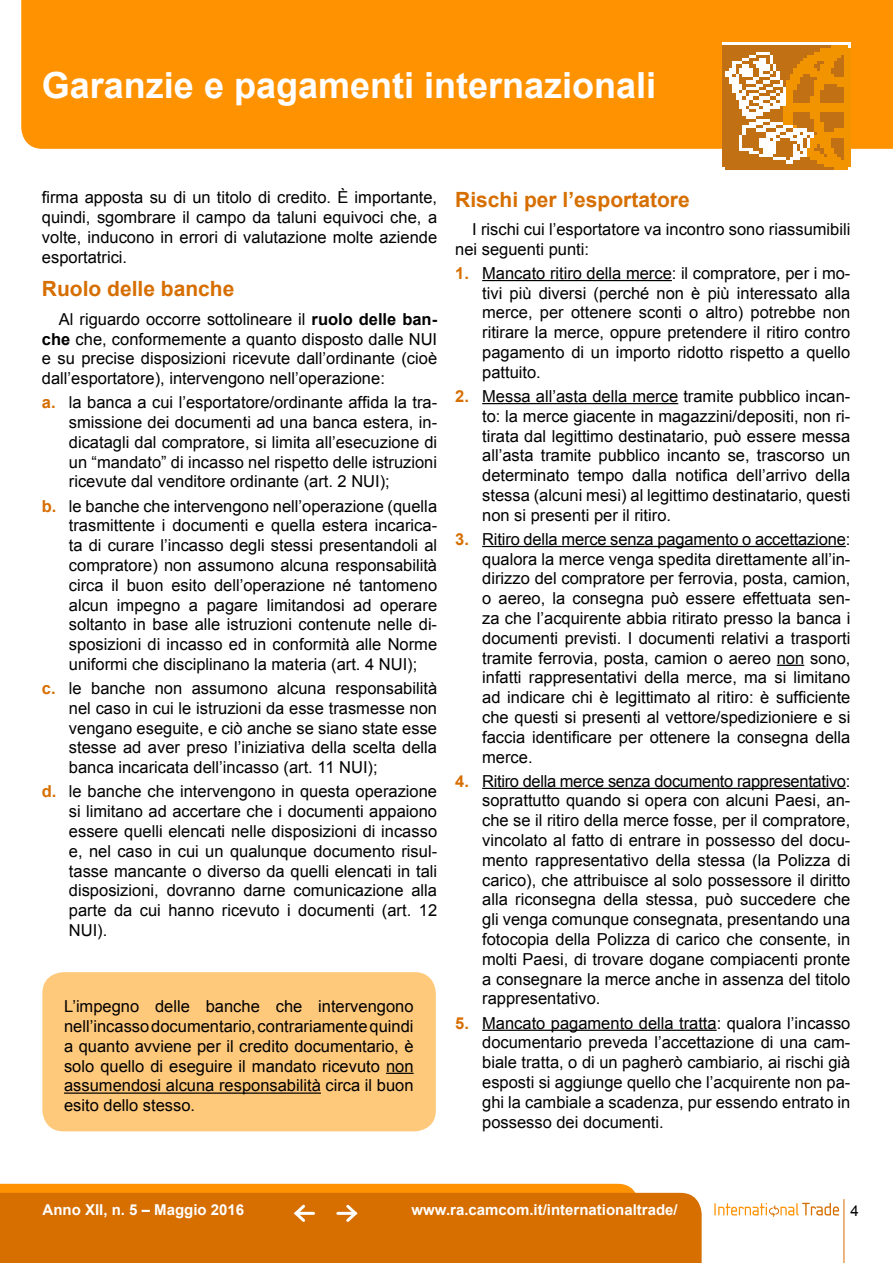
<style>
.page{position:relative;width:893px;height:1263px;background:#fff}
.page>*{position:absolute;margin:0;border:0;box-sizing:border-box;transform-origin:0 0}
.t1{font:700 36px "Arial";color:#fff}
.t2{font:700 21px "Arial";color:#d66e00}
.t3{font:16.5px/19.8px "Arial";color:#000;text-align:justify}
.t4{font:700 15px "Arial";color:#fff}
.t5{font:15px "Arial";color:#000}
.s1{font-weight:700}
.s2{font-weight:700;color:#d66e00}
</style>
<div class="page">
<div style="left:0;top:1184px;width:639px;height:9px;background:#ff9200"></div>
<div style="left:21px;top:0;width:872px;height:149px;background:#ff9200"></div>
<img style="left:723px;top:42px;width:127px;height:128px">
<hr style="left:844px;top:1199px;width:1px;height:64px;background:#d66e00">
<svg style="left:714px;top:1203px;width:125px;height:14px"></svg>
<div style="left:0;top:1193px;width:702px;height:70px;background:#d66e00"></div>
<hr style="left:296px;top:1212px;width:18px;height:3px;background:#fff">
<svg style="left:292px;top:1202px;width:16px;height:23px"></svg>
<hr style="left:338px;top:1212px;width:17px;height:3px;background:#fff">
<svg style="left:343px;top:1202px;width:17px;height:23px"></svg>
<hr style="left:482px;top:280px;width:190px;height:1px;background:#000">
<hr style="left:482px;top:403px;width:196px;height:1px;background:#000">
<hr style="left:482px;top:546px;width:364px;height:1px;background:#000">
<svg style="left:777px;top:665px;width:27px;height:1px"></svg>
<hr style="left:482px;top:788px;width:364px;height:1px;background:#000">
<hr style="left:482px;top:1030px;width:235px;height:1px;background:#000">
<div style="left:42px;top:972px;width:394px;height:159px;background:#ffc97c;border-radius:21px"></div>
<svg style="left:386px;top:1073px;width:28px;height:1px"></svg>
<hr style="left:64px;top:1092px;width:257px;height:2px;background:#000">
<h1 class="t1" style="left:42px;top:61px;width:616px">Garanzie e pagamenti internazionali</h1>
<p class="t3" style="left:42px;top:188px;width:397px">firma apposta su di un titolo di credito. È importante, quindi, sgombrare il campo da taluni equivoci che, a volte, inducono in errori di valutazione molte aziende esportatrici.</p>
<p class="t2" style="left:42px;top:275px;width:194px">Ruolo delle banche</p>
<p class="t3" style="left:42px;top:309px;width:397px;text-indent:17px">Al riguardo occorre sottolineare il <span class="s1">ruolo delle ban&shy;che</span> che, conformemente a quanto disposto dalle NUI e su precise disposizioni ricevute dall’ordinante (cioè dall’esportatore), intervengono nell’operazione:</p>
<p class="t3" style="left:69px;top:393px;width:370px;text-indent:-27px"><span class="s2">a.</span> la banca a cui l’esportatore/ordinante affida la tra&shy;smissione dei documenti ad una banca estera, in&shy;dicatagli dal compratore, si limita all’esecuzione di un “mandato” di incasso nel rispetto delle istruzioni ricevute dal venditore ordinante (art. 2 NUI);</p>
<p class="t3" style="left:69px;top:496px;width:370px;text-indent:-27px"><span class="s2">b.</span> le banche che intervengono nell’operazione (quella trasmittente i documenti e quella estera incarica&shy;ta di curare l’incasso degli stessi presentandoli al compratore) non assumono alcuna responsabilità circa il buon esito dell’operazione né tantomeno alcun impegno a pagare limitandosi ad operare soltanto in base alle istruzioni contenute nelle di&shy;sposizioni di incasso ed in conformità alle Norme uniformi che disciplinano la materia (art. 4 NUI);</p>
<p class="t3" style="left:69px;top:678px;width:370px;text-indent:-27px"><span class="s2">c.</span> le banche non assumono alcuna responsabilità nel caso in cui le istruzioni da esse trasmesse non vengano eseguite, e ciò anche se siano state esse stesse ad aver preso l’iniziativa della scelta della banca incaricata dell’incasso (art. 11 NUI);</p>
<p class="t3" style="left:69px;top:782px;width:370px;text-indent:-27px"><span class="s2">d.</span> le banche che intervengono in questa operazione si limitano ad accertare che i documenti appaiono essere quelli elencati nelle disposizioni di incasso e, nel caso in cui un qualunque documento risul&shy;tasse mancante o diverso da quelli elencati in tali disposizioni, dovranno darne comunicazione alla parte da cui hanno ricevuto i documenti (art. 12<br>NUI).</p>
<p class="t3" style="left:64px;top:997px;width:351px">L’impegno delle banche che intervengono nell’incasso documentario, contrariamente quindi a quanto avviene per il credito documentario, è solo quello di eseguire il mandato ricevuto non assumendosi alcuna responsabilità circa il buon esito dello stesso.</p>
<p class="t2" style="left:455px;top:185px;width:236px">Rischi per l’esportatore</p>
<p class="t3" style="left:455px;top:219px;width:397px;text-indent:17px">I rischi cui l’esportatore va incontro sono riassumibili nei seguenti punti:</p>
<p class="t3" style="left:482px;top:263px;width:370px;text-indent:-27px"><span class="s2">1.</span> Mancato ritiro della merce: il compratore, per i mo&shy;tivi più diversi (perché non è più interessato alla merce, per ottenere sconti o altro) potrebbe non ritirare la merce, oppure pretendere il ritiro contro pagamento di un importo ridotto rispetto a quello pattuito.</p>
<p class="t3" style="left:482px;top:386px;width:370px;text-indent:-27px"><span class="s2">2.</span> Messa all’asta della merce tramite pubblico incan&shy;to: la merce giacente in magazzini/depositi, non ri&shy;tirata dal legittimo destinatario, può essere messa all’asta tramite pubblico incanto se, trascorso un determinato tempo dalla notifica dell’arrivo della stessa (alcuni mesi) al legittimo destinatario, questi non si presenti per il ritiro.</p>
<p class="t3" style="left:482px;top:529px;width:370px;text-indent:-27px"><span class="s2">3.</span> Ritiro della merce senza pagamento o accettazione: qualora la merce venga spedita direttamente all’in&shy;dirizzo del compratore per ferrovia, posta, camion, o aereo, la consegna può essere effettuata sen&shy;za che l’acquirente abbia ritirato presso la banca i documenti previsti. I documenti relativi a trasporti tramite ferrovia, posta, camion o aereo non sono, infatti rappresentativi della merce, ma si limitano ad indicare chi è legittimato al ritiro: è sufficiente che questi si presenti al vettore/spedizioniere e si faccia identificare per ottenere la consegna della merce.</p>
<p class="t3" style="left:482px;top:771px;width:370px;text-indent:-27px"><span class="s2">4.</span> Ritiro della merce senza documento rappresentativo: soprattutto quando si opera con alcuni Paesi, an&shy;che se il ritiro della merce fosse, per il compratore, vincolato al fatto di entrare in possesso del docu&shy;mento rappresentativo della stessa (la Polizza di carico), che attribuisce al solo possessore il diritto alla riconsegna della stessa, può succedere che gli venga comunque consegnata, presentando una fotocopia della Polizza di carico che consente, in molti Paesi, di trovare dogane compiacenti pronte a consegnare la merce anche in assenza del titolo rappresentativo.</p>
<p class="t3" style="left:482px;top:1013px;width:370px;text-indent:-27px"><span class="s2">5.</span> Mancato pagamento della tratta: qualora l’incasso documentario preveda l’accettazione di una cam&shy;biale tratta, o di un pagherò cambiario, ai rischi già esposti si aggiunge quello che l’acquirente non pa&shy;ghi la cambiale a scadenza, pur essendo entrato in possesso dei documenti.</p>
<p class="t4" style="left:43px;top:1200px;width:203px">Anno XII, n. 5 – Maggio 2016</p>
<p class="t4" style="left:412px;top:1200px;width:268px">www.ra.camcom.it/internationaltrade/</p>
<p class="t5" style="left:850px;top:1200px;width:10px">4</p>
</div>
